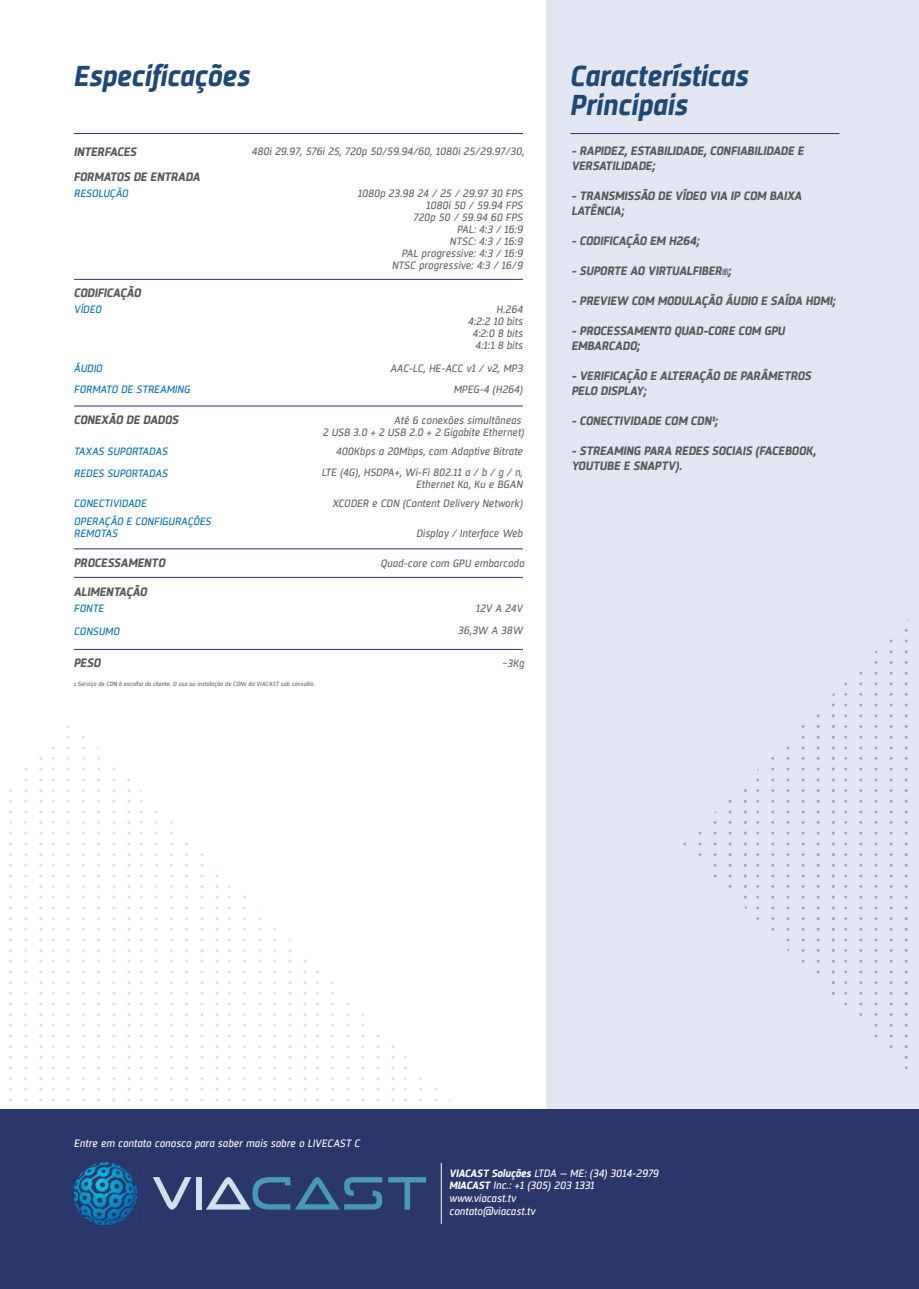
<style>
.page{position:relative;width:919px;height:1289px;background:#fff}
.page>*{position:absolute;margin:0;border:0;box-sizing:border-box;transform-origin:0 0}
.t1{font:italic 700 28.5px/28.5px "Sisco";color:#204876}
.t2{font:italic 700 12px/15px "Sisco";color:#57585a}
.t3{font:italic 10.5px/12px "Sisco";color:#656568;text-align:right}
.t4{font:italic 10.5px/12.6px "Sisco";color:#fff}
.t5{font:italic 10.5px/21.3px "Sisco";color:#0871ba}
.t6{font:italic 6px "Sisco";color:#656468}
.s1{font-size:9px}
.s2{font-weight:700}
</style>
<div class="page">
<div style="left:546px;top:0;width:372px;height:1288px;background:#e2e6f3"></div>
<div style="left:0;top:1109px;width:918px;height:179px;background:#2b376a"></div>
<hr style="left:74px;top:279px;width:449px;height:1px;background:#2b376a">
<hr style="left:74px;top:405px;width:449px;height:1px;background:#2b376a">
<hr style="left:74px;top:548px;width:449px;height:1px;background:#2b376a">
<hr style="left:74px;top:577px;width:449px;height:1px;background:#2b376a">
<hr style="left:74px;top:649px;width:449px;height:1px;background:#2b376a">
<hr style="left:441px;top:1162px;width:1px;height:61px;background:#fff">
<img style="left:74px;top:1162px;width:62px;height:62px">
<svg style="left:153px;top:1177px;width:38px;height:32px"></svg>
<div style="left:196px;top:1176px;width:5px;height:33px;background:#cce2ec"></div>
<svg style="left:206px;top:1177px;width:45px;height:32px"></svg>
<svg style="left:252px;top:1177px;width:87px;height:32px"></svg>
<svg style="left:344px;top:1177px;width:38px;height:32px"></svg>
<svg style="left:388px;top:1177px;width:38px;height:32px"></svg>
<hr style="left:570px;top:133px;width:269px;height:1px;background:#293466">
<hr style="left:74px;top:133px;width:449px;height:1px;background:#293466">
<h1 class="t1" style="left:74px;top:63px;width:177px">Especificações</h1>
<h1 class="t1" style="left:570px;top:63px;width:179px">Características<br>Principais</h1>
<p class="t2" style="left:74px;top:144px;width:64px">INTERFACES</p>
<p class="t2" style="left:74px;top:169px;width:128px">FORMATOS DE ENTRADA</p>
<p class="t5" style="left:74px;top:183px;width:56px">RESOLUÇÃO</p>
<p class="t2" style="left:74px;top:286px;width:69px">CODIFICAÇÃO</p>
<p class="t5" style="left:74px;top:299px;width:29px">VÍDEO</p>
<p class="t5" style="left:74px;top:358px;width:30px">ÁUDIO</p>
<p class="t3" style="left:252px;top:146px;width:274px">480i 29.97, 576i 25, 720p 50/59.94/60, 1080i 25/29.97/30,</p>
<p class="t3" style="left:357px;top:187px;width:167px">1080p 23.98 24 / 25 / 29.97 30 FPS<br>1080i 50 / 59.94 FPS<br>720p 50 / 59.94 60 FPS<br>PAL: 4:3 / 16:9<br>NTSC: 4:3 / 16:9<br>PAL progressive: 4:3 / 16:9<br>NTSC progressive: 4:3 / 16/9</p>
<p class="t3" style="left:468px;top:304px;width:56px">H.264<br>4:2:2 10 bits<br>4:2:0 8 bits<br>4:1:1 8 bits</p>
<p class="t3" style="left:390px;top:362px;width:134px">AAC-LC, HE-ACC v1 / v2, MP3</p>
<p class="t5" style="left:74px;top:379px;width:118px">FORMATO DE STREAMING</p>
<p class="t3" style="left:453px;top:383px;width:71px">MPEG-4 (H264)</p>
<p class="t2" style="left:74px;top:412px;width:106px">CONEXÃO DE DADOS</p>
<p class="t5" style="left:74px;top:441px;width:95px">TAXAS SUPORTADAS<br>REDES SUPORTADAS</p>
<p class="t3" style="left:323px;top:414px;width:203px">Até 6 conexões simultâneas<br>2 USB 3.0 + 2 USB 2.0 + 2 Gigabite Ethernet)</p>
<p class="t3" style="left:322px;top:441px;width:203px;line-height:21.3px">400Kbps a 20Mbps, com Adaptive Bitrate<br>LTE (4G), HSDPA+, Wi-Fi 802.11 a / b / g / n,</p>
<p class="t3" style="left:416px;top:479px;width:108px">Ethernet Ka, Ku e BGAN</p>
<p class="t5" style="left:74px;top:493px;width:74px">CONECTIVIDADE</p>
<p class="t3" style="left:332px;top:497px;width:192px">XCODER e CDN (Content Delivery Network)</p>
<p class="t5" style="left:74px;top:515px;width:139px;line-height:12px">OPERAÇÃO E CONFIGURAÇÕES<br>REMOTAS</p>
<p class="t3" style="left:416px;top:527px;width:108px">Display / Interface Web</p>
<p class="t2" style="left:74px;top:555px;width:93px">PROCESSAMENTO</p>
<p class="t3" style="left:381px;top:557px;width:145px">Quad-core com GPU embarcado</p>
<p class="t2" style="left:74px;top:584px;width:75px">ALIMENTAÇÃO</p>
<p class="t5" style="left:74px;top:598px;width:31px">FONTE</p>
<p class="t3" style="left:475px;top:602px;width:49px">12V A 24V</p>
<p class="t5" style="left:74px;top:620px;width:47px">CONSUMO</p>
<p class="t3" style="left:458px;top:625px;width:66px">36,3W A 38W</p>
<p class="t2" style="left:74px;top:656px;width:28px">PESO</p>
<p class="t3" style="left:502px;top:657px;width:24px">~3Kg</p>
<p class="t6" style="left:74px;top:680px;width:242px">1 Serviço de CDN à escolha do cliente. O uso ou instalação de CDNs da VIACAST sob consulta.</p>
<p class="t2" style="left:571px;top:143px;width:234px">- RAPIDEZ, ESTABILIDADE, CONFIABILIDADE E<br>VERSATILIDADE;</p>
<p class="t2" style="left:571px;top:188px;width:232px">- TRANSMISSÃO DE VÍDEO VIA IP COM BAIXA<br>LATÊNCIA;</p>
<p class="t2" style="left:571px;top:233px;width:129px">- CODIFICAÇÃO EM H264;</p>
<p class="t2" style="left:571px;top:263px;width:161px">- SUPORTE AO VIRTUALFIBER<span class="s1">®</span>;</p>
<p class="t2" style="left:571px;top:293px;width:265px">- PREVIEW COM MODULAÇÃO ÁUDIO E SAÍDA HDMI;</p>
<p class="t2" style="left:571px;top:323px;width:215px">- PROCESSAMENTO QUAD-CORE COM GPU<br>EMBARCADO;</p>
<p class="t2" style="left:571px;top:368px;width:241px">- VERIFICAÇÃO E ALTERAÇÃO DE PARÂMETROS<br>PELO DISPLAY;</p>
<p class="t2" style="left:571px;top:413px;width:148px">- CONECTIVIDADE COM CDN1;</p>
<p class="t2" style="left:571px;top:443px;width:246px">- STREAMING PARA REDES SOCIAIS (FACEBOOK,<br>YOUTUBE E SNAPTV).</p>
<p class="t4" style="left:74px;top:1137px;width:288px">Entre em contato conosco para saber mais sobre o LIVECAST C</p>
<p class="t4" style="left:449px;top:1167px;width:211px"><span class="s2">VIACAST Soluções</span> LTDA – ME: (34) 3014-2979<br><span class="s2">MIACAST</span> Inc.: +1 (305) 203 1331 www.viacast.tv<br>contato@viacast.tv</p>
</div>
